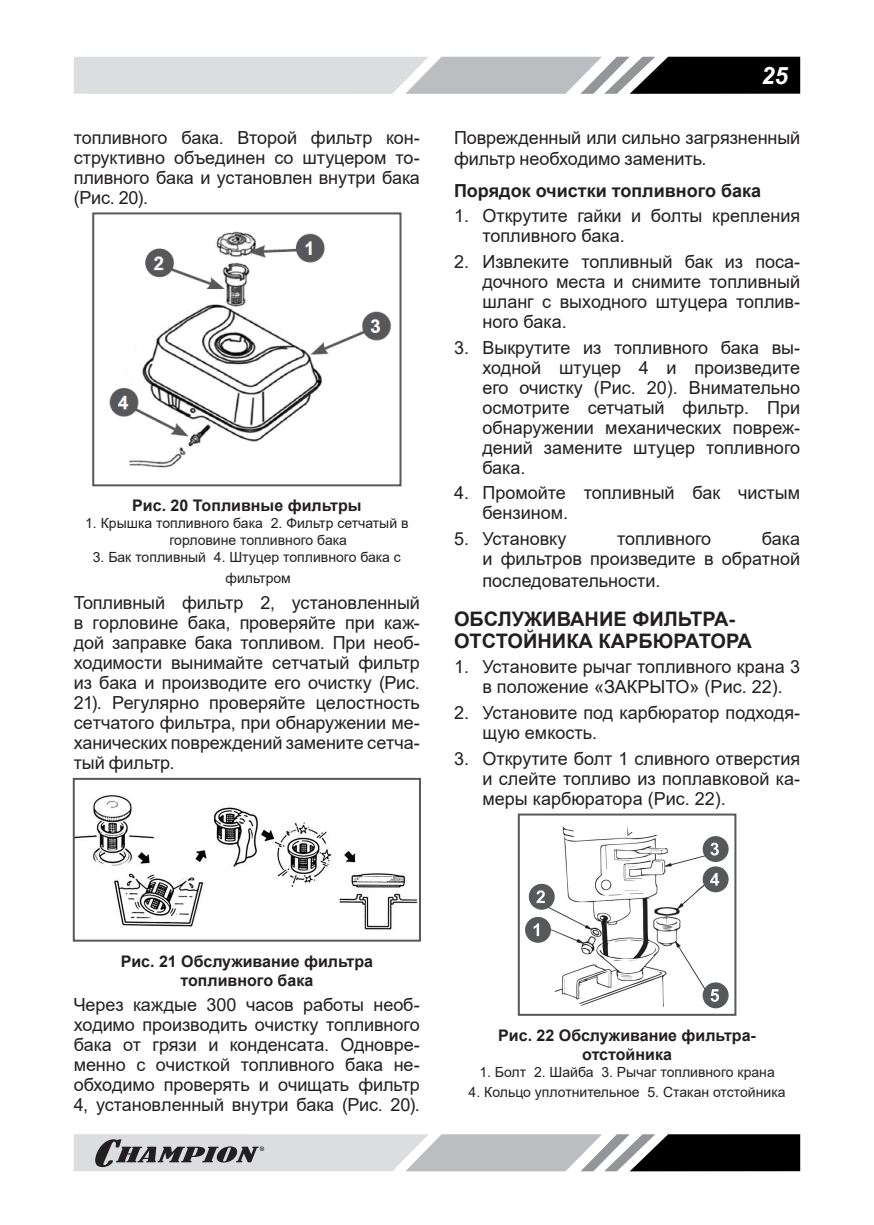
<style>
.page{position:relative;width:874px;height:1225px;background:#fff}
.page>*{position:absolute;margin:0;border:0;box-sizing:border-box;transform-origin:0 0}
.t1{font:italic 700 24px "Arial";color:#fff}
.t2{font:700 20px/22px "Arial";color:#231f20}
.p_list{font:18px/20px "Arial";color:#231f20;text-align:justify}
.t3{font:700 18px "Arial";color:#231f20}
.pic_h_centr{font:700 16px/19.2px "Arial";color:#231f20;text-align:center}
.pic_list_center{font:14px/16.8px "Arial";color:#231f20}
</style>
<div class="page">
<svg style="left:74px;top:57px;width:725px;height:37px;background:#a7a8aa"></svg>
<svg style="left:74px;top:1134px;width:725px;height:37px;background:#9c9d9e"></svg>
<img style="left:109px;top:231px;width:283px;height:237px">
<div style="left:92px;top:212px;width:309px;height:274px;border:2px solid #57585a"></div>
<img style="left:76px;top:795px;width:342px;height:135px">
<div style="left:73px;top:778px;width:348px;height:163px;border:2px solid #57585a"></div>
<img style="left:530px;top:826px;width:199px;height:183px">
<div style="left:517px;top:813px;width:219px;height:202px;border:2px solid #57585a"></div>
<div style="left:524px;top:917px;width:26px;height:25px;background:#57585a;border-radius:50%"></div>
<svg style="left:533px;top:923px;width:6px;height:13px"></svg>
<div style="left:528px;top:884px;width:26px;height:25px;background:#57585a;border-radius:50%"></div>
<svg style="left:536px;top:890px;width:8px;height:13px"></svg>
<div style="left:702px;top:982px;width:26px;height:26px;background:#57585a;border-radius:50%"></div>
<svg style="left:710px;top:989px;width:8px;height:12px"></svg>
<div style="left:702px;top:866px;width:26px;height:26px;background:#57585a;border-radius:50%"></div>
<svg style="left:710px;top:873px;width:8px;height:12px"></svg>
<div style="left:702px;top:836px;width:26px;height:26px;background:#57585a;border-radius:50%"></div>
<svg style="left:710px;top:842px;width:8px;height:13px"></svg>
<p class="p_list" style="left:74px;top:127px;width:347px">топливного бака. Второй фильтр кон&shy;структивно объединен со штуцером то&shy;пливного бака и установлен внутри бака (Рис. 20).</p>
<p class="pic_h_centr" style="left:132px;top:496px;width:230px">Рис. 20 Топливные фильтры</p>
<p class="pic_list_center" style="left:169px;top:514px;width:240px;text-indent:-84px">1. Крышка топливного бака 2. Фильтр сетчатый в горловине топливного бака</p>
<p class="pic_list_center" style="left:225px;top:546px;width:177px;line-height:21.6px;text-indent:-133px">3. Бак топливный 4. Штуцер топливного бака с фильтром</p>
<p class="p_list" style="left:74px;top:592px;width:347px">Топливный фильтр 2, установленный в горловине бака, проверяйте при каж&shy;дой заправке бака топливом. При необ&shy;ходимости вынимайте сетчатый фильтр из бака и производите его очистку (Рис.<br>21). Регулярно проверяйте целостность сетчатого фильтра, при обнаружении ме&shy;ханических повреждений замените сетча&shy;тый фильтр.</p>
<h1 class="t1" style="left:760px;top:59px;width:28px">25</h1>
<p class="p_list" style="left:454px;top:126px;width:347px;line-height:21.6px">Поврежденный или сильно загрязненный фильтр необходимо заменить.</p>
<p class="t3" style="left:454px;top:177px;width:308px">Порядок очистки топливного бака</p>
<p class="p_list" style="left:482px;top:206px;width:319px;text-indent:-28px">1. Открутите гайки и болты крепления топливного бака.</p>
<p class="p_list" style="left:482px;top:251px;width:319px;text-indent:-28px">2. Извлеките топливный бак из поса&shy;дочного места и снимите топливный шланг с выходного штуцера топлив&shy;ного бака.</p>
<p class="p_list" style="left:482px;top:337px;width:319px;text-indent:-28px">3. Выкрутите из топливного бака вы&shy;ходной штуцер 4 и произведите его очистку (Рис. 20). Внимательно осмотрите сетчатый фильтр. При обнаружении механических повреж&shy;дений замените штуцер топливного бака.</p>
<p class="p_list" style="left:482px;top:483px;width:319px;text-indent:-28px">4. Промойте топливный бак чистым бензином.</p>
<p class="p_list" style="left:454px;top:528px;width:114px">5. Установку</p>
<p class="p_list" style="left:616px;top:528px;width:96px">топливного</p>
<p class="p_list" style="left:482px;top:528px;width:319px;line-height:20.8px;text-indent:279px">бака и фильтров произведите в обратной последовательности.</p>
<p class="t2" style="left:454px;top:608px;width:299px">ОБСЛУЖИВАНИЕ ФИЛЬТРА-<br>ОТСТОЙНИКА КАРБЮРАТОРА</p>
<p class="p_list" style="left:482px;top:657px;width:319px;text-indent:-28px">1. Установите рычаг топливного крана 3 в положение «ЗАКРЫТО» (Рис. 22).</p>
<p class="p_list" style="left:482px;top:702px;width:319px;text-indent:-28px">2. Установите под карбюратор подходя&shy;щую емкость.</p>
<p class="p_list" style="left:482px;top:748px;width:319px;text-indent:-28px">3. Открутите болт 1 сливного отверстия и слейте топливо из поплавковой ка&shy;меры карбюратора (Рис. 22).</p>
<p class="pic_h_centr" style="left:121px;top:951px;width:254px">Рис. 21 Обслуживание фильтра топливного бака</p>
<p class="p_list" style="left:74px;top:995px;width:347px">Через каждые 300 часов работы необ&shy;ходимо производить очистку топливного бака от грязи и конденсата. Одновре&shy;менно с очисткой топливного бака не&shy;обходимо проверять и очищать фильтр 4, установленный внутри бака (Рис. 20).</p>
<p class="pic_h_centr" style="left:498px;top:1025px;width:259px">Рис. 22 Обслуживание фильтра&shy;отстойника</p>
<p class="pic_list_center" style="left:479px;top:1063px;width:297px">1. Болт 2. Шайба 3. Рычаг топливного крана</p>
<p class="pic_list_center" style="left:468px;top:1083px;width:318px">4. Кольцо уплотнительное 5. Стакан отстойника</p>
</div>
